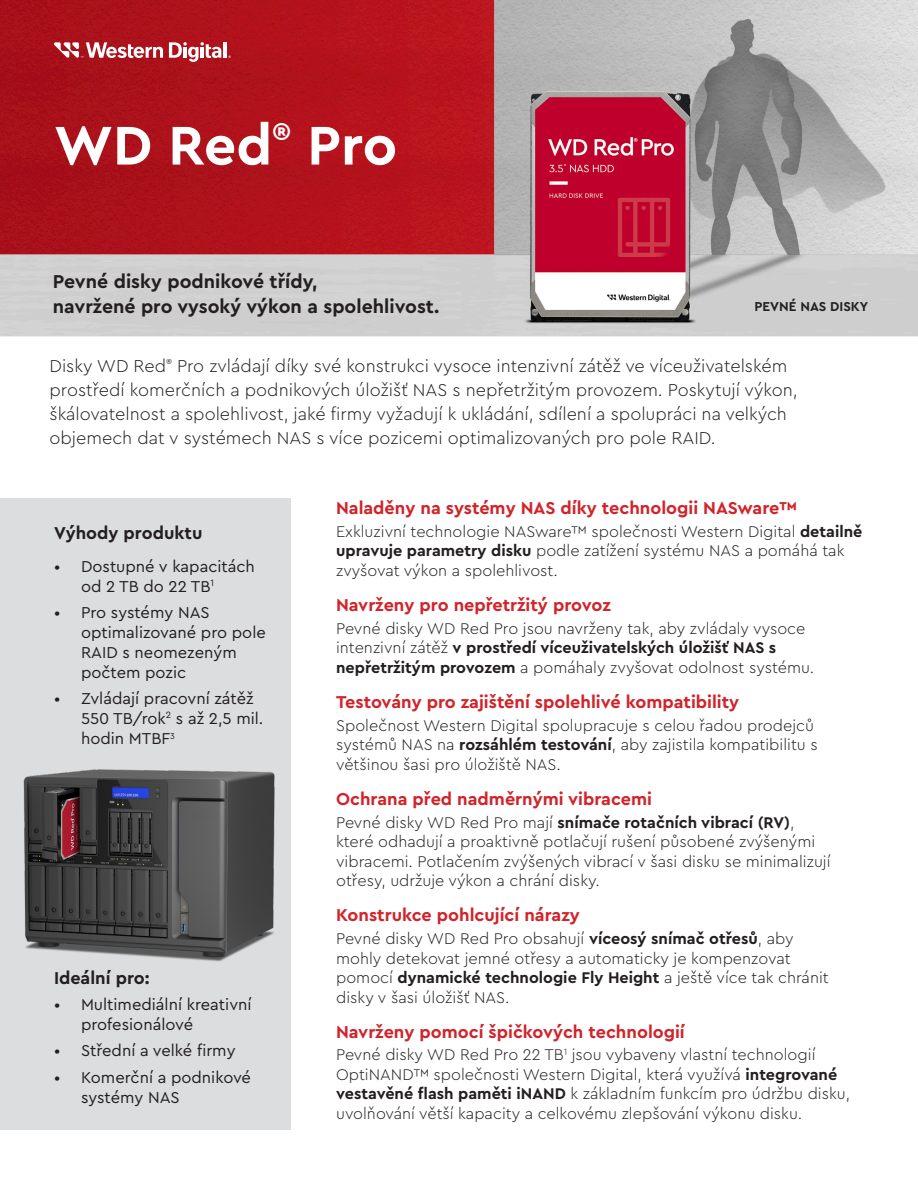
<style>
.page{position:relative;width:918px;height:1188px;background:#fff}
.page>*{position:absolute;margin:0;border:0;box-sizing:border-box;transform-origin:0 0}
.t1{font:700 57px "Cera PRO";color:#fff}
.t2{font:700 19.5px/25.5px "Cera PRO";color:#231f20}
.t3{font:300 18px/24px "Cera PRO";color:#231f21}
.t4{font:700 18px "Cera PRO";color:#d1232a}
.t5{font:700 18px "Cera PRO";color:#231f21}
.t6{font:16.5px/19.8px "Cera PRO";color:#231f21}
.t7{font:300 16.2px/19.5px "Cera PRO";color:#231f21}
.t8{font:700 13.5px "Cera PRO";color:#231f20}
.s1{font-weight:700}
</style>
<div class="page">
<img style="left:0;top:0;width:918px;height:337px">
<div style="left:0;top:499px;width:291px;height:631px;background:#dcdddf"></div>
<hr style="left:223px;top:42px;width:4px;height:16px;background:#fff">
<svg style="left:169px;top:42px;width:52px;height:20px"></svg>
<svg style="left:53px;top:42px;width:110px;height:16px"></svg>
<img style="left:23px;top:769px;width:252px;height:193px">
<p class="t1" style="left:54px;top:108px;width:345px">WD Red<sup>®</sup> Pro</p>
<p class="t2" style="left:53px;top:268px;width:388px">Pevné disky podnikové třídy,<br>navržené pro vysoký výkon a spolehlivost.</p>
<p class="t8" style="left:755px;top:298px;width:115px">PEVNÉ NAS DISKY</p>
<p class="t3" style="left:49px;top:353px;width:750px">Disky WD Red<sup>®</sup> Pro zvládají díky své konstrukci vysoce intenzivní zátěž ve víceuživatelském prostředí komerčních a podnikových úložišť NAS s nepřetržitým provozem. Poskytují výkon, škálovatelnost a spolehlivost, jaké firmy vyžadují k ukládání, sdílení a spolupráci na velkých objemech dat v systémech NAS s více pozicemi optimalizovaných pro pole RAID.</p>
<p class="t5" style="left:54px;top:521px;width:150px">Výhody produktu</p>
<p class="t6" style="left:81px;top:556px;width:175px;text-indent:-27px">• Dostupné v kapacitách od 2 TB do 22 TB<sup>1</sup></p>
<p class="t6" style="left:81px;top:602px;width:186px;text-indent:-27px">• Pro systémy NAS optimalizované pro pole<br>RAID s neomezeným počtem pozic</p>
<p class="t6" style="left:81px;top:688px;width:184px;text-indent:-27px">• Zvládají pracovní zátěž<br>550 TB/rok<sup>2</sup> s až 2,5 mil. hodin MTBF<sup>3</sup></p>
<p class="t5" style="left:54px;top:966px;width:97px">Ideální pro:</p>
<p class="t6" style="left:81px;top:994px;width:172px;text-indent:-27px">• Multimediální kreativní profesionálové</p>
<p class="t6" style="left:54px;top:1040px;width:183px">• Střední a velké firmy</p>
<p class="t6" style="left:81px;top:1067px;width:172px;text-indent:-27px">• Komerční a podnikové systémy NAS</p>
<p class="t4" style="left:336px;top:496px;width:463px">Naladěny na systémy NAS díky technologii NASware™</p>
<p class="t7" style="left:336px;top:521px;width:528px">Exkluzivní technologie NASware™ společnosti Western Digital <span class="s1">detailně upravuje parametry disku</span> podle zatížení systému NAS a pomáhá tak zvyšovat výkon a spolehlivost.</p>
<p class="t4" style="left:336px;top:593px;width:276px">Navrženy pro nepřetržitý provoz</p>
<p class="t7" style="left:336px;top:618px;width:480px">Pevné disky WD Red Pro jsou navrženy tak, aby zvládaly vysoce intenzivní zátěž <span class="s1">v prostředí víceuživatelských úložišť NAS s nepřetržitým provozem</span> a pomáhaly zvyšovat odolnost systému.</p>
<p class="t4" style="left:336px;top:690px;width:405px">Testovány pro zajištění spolehlivé kompatibility</p>
<p class="t7" style="left:336px;top:715px;width:483px">Společnost Western Digital spolupracuje s celou řadou prodejců systémů NAS na <span class="s1">rozsáhlém testování</span>, aby zajistila kompatibilitu s většinou šasi pro úložiště NAS.</p>
<p class="t4" style="left:336px;top:787px;width:317px">Ochrana před nadměrnými vibracemi</p>
<p class="t7" style="left:336px;top:812px;width:496px">Pevné disky WD Red Pro mají <span class="s1">snímače rotačních vibrací (RV)</span>, které odhadují a proaktivně potlačují rušení působené zvýšenými vibracemi. Potlačením zvýšených vibrací v šasi disku se minimalizují otřesy, udržuje výkon a chrání disky.</p>
<p class="t4" style="left:336px;top:903px;width:245px">Konstrukce pohlcující nárazy</p>
<p class="t7" style="left:336px;top:928px;width:494px">Pevné disky WD Red Pro obsahují <span class="s1">víceosý snímač otřesů</span>, aby mohly detekovat jemné otřesy a automaticky je kompenzovat pomocí <span class="s1">dynamické technologie Fly Height</span> a ještě více tak chránit disky v šasi úložišť NAS.</p>
<p class="t4" style="left:336px;top:1020px;width:350px">Navrženy pomocí špičkových technologií</p>
<p class="t7" style="left:336px;top:1045px;width:515px">Pevné disky WD Red Pro 22 TB<sup>1</sup> jsou vybaveny vlastní technologií OptiNAND™ společnosti Western Digital, která využívá <span class="s1">integrované vestavěné flash paměti iNAND</span> k základním funkcím pro údržbu disku, uvolňování větší kapacity a celkovému zlepšování výkonu disku.</p>
</div>
